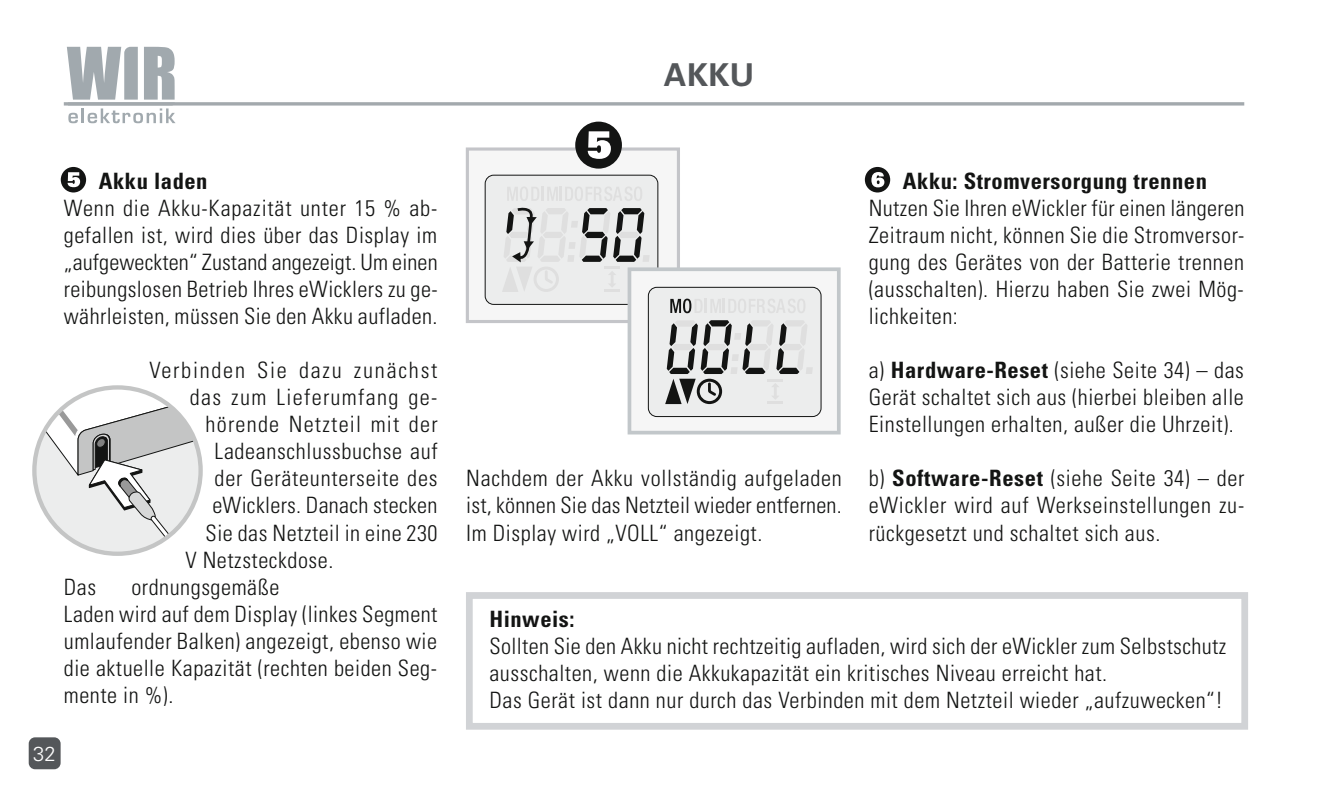
<style>
.page{position:relative;width:1340px;height:798px;background:#fff}
.page>*{position:absolute;margin:0;border:0;box-sizing:border-box;transform-origin:0 0}
.t1{font:700 31.5px "Univers LT Std";color:#54575a}
.t2{font:300 condensed 22.5px/27px "Univers LT Std";letter-spacing:.025em;color:#131413;text-align:justify}
.t3{font:700 condensed 22.5px "Univers LT Std";letter-spacing:.025em;color:#131413}
.t4{font:300 condensed 22.5px "Univers LT Std";letter-spacing:.08em;color:#131413}
.t5{font:300 condensed 22.5px "Univers LT Std";letter-spacing:.06em;color:#131413}
.t6{font:300 condensed 22.5px "Univers LT Std";letter-spacing:.055em;color:#131413}
.t7{font:300 20.25px "Univers LT Std";color:#fff}
.s1{font-weight:700}
</style>
<div class="page">
<div style="left:29px;top:737px;width:32px;height:32px;background:#54575a;border-radius:6px"></div>
<svg style="left:67px;top:47px;width:108px;height:76px"></svg>
<hr style="left:64px;top:102px;width:1180px;height:3px;background:#a3a9ad">
<svg style="left:34px;top:390px;width:167px;height:163px"></svg>
<div style="left:32px;top:385px;width:171px;height:170px;border:4px solid #c4c5c5;border-radius:50%"></div>
<div style="left:627px;top:267px;width:213px;height:167px;border:4px solid #c2c7ca"></div>
<div style="left:61px;top:167px;width:25px;height:25px;background:#131413;border-radius:50%"></div>
<svg style="left:68px;top:172px;width:12px;height:15px"></svg>
<div style="left:864px;top:167px;width:26px;height:25px;background:#131413;border-radius:50%"></div>
<svg style="left:871px;top:172px;width:13px;height:15px"></svg>
<div style="left:575px;top:122px;width:47px;height:46px;background:#131413;border-radius:50%"></div>
<svg style="left:467px;top:131px;width:371px;height:301px"></svg>
<div style="left:466px;top:592px;width:782px;height:137px;background:#fff;border:7px solid #d1d3d6"></div>
<h1 class="t1" style="left:664px;top:57px;width:92px">AKKU</h1>
<p class="t3" style="left:99px;top:167px;width:110px">Akku laden</p>
<p class="t2" style="left:64px;top:195px;width:375px">Wenn die Akku-Kapazität unter 15 % ab&shy;gefallen ist, wird dies über das Display im „aufgeweckten“ Zustand angezeigt. Um einen reibungslosen Betrieb Ihres eWicklers zu ge&shy;währleisten, müssen Sie den Akku aufladen.</p>
<p class="t4" style="left:149px;top:357px;width:290px">Verbinden Sie dazu zunächst</p>
<p class="t5" style="left:190px;top:384px;width:249px">das zum Lieferumfang ge-</p>
<p class="t6" style="left:206px;top:411px;width:233px">hörende Netzteil mit der</p>
<p class="t2" style="left:215px;top:438px;width:224px">Ladeanschlussbuchse auf</p>
<p class="t2" style="left:215px;top:465px;width:224px">der Geräteunterseite des</p>
<p class="t2" style="left:212px;top:492px;width:226px">eWicklers. Danach stecken</p>
<p class="t2" style="left:206px;top:519px;width:233px">Sie das Netzteil in eine 230</p>
<p class="t2" style="left:185px;top:546px;width:150px">V Netzsteckdose.</p>
<p class="t2" style="left:64px;top:573px;width:34px">Das</p>
<p class="t2" style="left:64px;top:573px;width:375px;text-align:left;text-indent:68px">ordnungsgemäße<br>Laden wird auf dem Display (linkes Segment umlaufender Balken) angezeigt, ebenso wie die aktuelle Kapazität (rechten beiden Seg&shy;mente in %).</p>
<p class="t7" style="left:33px;top:741px;width:24px">32</p>
<p class="t2" style="left:466px;top:465px;width:377px">Nachdem der Akku vollständig aufgeladen ist, können Sie das Netzteil wieder entfernen.<br>Im Display wird „VOLL“ angezeigt.</p>
<p class="t3" style="left:903px;top:167px;width:305px">Akku: Stromversorgung trennen</p>
<p class="t2" style="left:868px;top:195px;width:377px">Nutzen Sie Ihren eWickler für einen längeren Zeitraum nicht, können Sie die Stromversor&shy;gung des Gerätes von der Batterie trennen (ausschalten). Hierzu haben Sie zwei Mög&shy;lichkeiten:</p>
<p class="t2" style="left:868px;top:357px;width:377px">a) <span class="s1">Hardware-Reset</span> (siehe Seite 34) – das Gerät schaltet sich aus (hierbei bleiben alle Einstellungen erhalten, außer die Uhrzeit).</p>
<p class="t2" style="left:868px;top:465px;width:377px">b) <span class="s1">Software-Reset</span> (siehe Seite 34) – der eWickler wird auf Werkseinstellungen zu&shy;rückgesetzt und schaltet sich aus.</p>
<p class="t3" style="left:489px;top:605px;width:87px">Hinweis:</p>
<p class="t2" style="left:489px;top:632px;width:738px;text-align:left">Sollten Sie den Akku nicht rechtzeitig aufladen, wird sich der eWickler zum Selbstschutz ausschalten, wenn die Akkukapazität ein kritisches Niveau erreicht hat.<br>Das Gerät ist dann nur durch das Verbinden mit dem Netzteil wieder „aufzuwecken“!</p>
</div>
